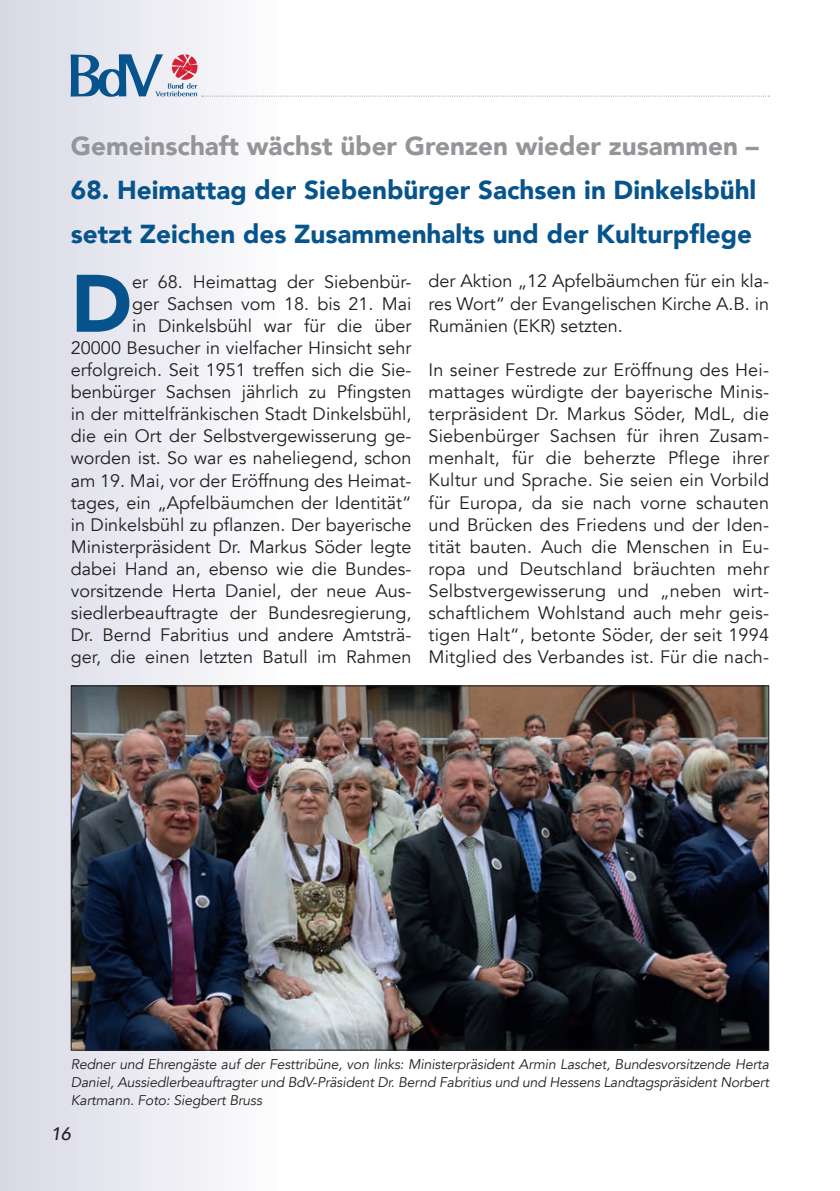
<style>
.page{position:relative;width:840px;height:1191px;background:#fff}
.page>*{position:absolute;margin:0;border:0;box-sizing:border-box;transform-origin:0 0}
.t1{font:900 80.4px "Avenir";color:#07548c}
.t2{font:900 26px/44.2px "Avenir";color:#07548c}
.t3{font:900 26px "Avenir";color:#939598}
.t4{font:18px/22.2px "Avenir";color:#231f20;text-align:justify}
.t5{font:italic 500 18px "Avenir";color:#231f20}
.t6{font:italic 14px/18px "Avenir";letter-spacing:-.01em;color:#231f20;text-align:justify}
</style>
<div class="page">
<div style="left:0;top:0;width:463px;height:1191px;background:linear-gradient(to right,#dbdce7,#fff)"></div>
<svg style="left:71px;top:54px;width:698px;height:43px"></svg>
<img style="left:73px;top:687px;width:693px;height:361px">
<h2 class="t3" style="left:71px;top:123px;width:688px">Gemeinschaft wächst über Grenzen wieder zusammen –</h2>
<h2 class="t2" style="left:71px;top:167px;width:686px">68. Heimattag der Siebenbürger Sachsen in Dinkelsbühl setzt Zeichen des Zusammenhalts und der Kulturpflege</h2>
<p class="t4" style="left:71px;top:270px;width:342px;text-align:right">er 68. Heimattag der Siebenbür-<br>ger Sachsen vom 18. bis 21. Mai<br>in Dinkelsbühl war für die über<br>20000 Besucher in vielfacher Hinsicht sehr erfolgreich. Seit 1951 treffen sich die Sie&shy;benbürger Sachsen jährlich zu Pfingsten in der mittelfränkischen Stadt Dinkelsbühl, die ein Ort der Selbstvergewisserung ge&shy;worden ist. So war es naheliegend, schon am 19. Mai, vor der Eröffnung des Heimat&shy;tages, ein „Apfelbäumchen der Identität“ in Dinkelsbühl zu pflanzen. Der bayerische Ministerpräsident Dr. Markus Söder legte dabei Hand an, ebenso wie die Bundes&shy;vorsitzende Herta Daniel, der neue Aus&shy;siedlerbeauftragte der Bundesregierung, Dr. Bernd Fabritius und andere Amtsträ&shy;ger, die einen letzten Batull im Rahmen</p>
<p class="t4" style="left:428px;top:270px;width:342px">der Aktion „12 Apfelbäumchen für ein kla&shy;res Wort“ der Evangelischen Kirche A.B. in Rumänien (EKR) setzten.</p>
<h1 class="t1" style="left:71px;top:235px;width:63px">D</h1>
<p class="t4" style="left:428px;top:359px;width:342px">In seiner Festrede zur Eröffnung des Hei&shy;mattages würdigte der bayerische Minis&shy;terpräsident Dr. Markus Söder, MdL, die Siebenbürger Sachsen für ihren Zusam&shy;menhalt, für die beherzte Pflege ihrer Kultur und Sprache. Sie seien ein Vorbild für Europa, da sie nach vorne schauten und Brücken des Friedens und der Iden&shy;tität bauten. Auch die Menschen in Eu&shy;ropa und Deutschland bräuchten mehr Selbstvergewisserung und „neben wirt&shy;schaftlichem Wohlstand auch mehr geis&shy;tigen Halt“, betonte Söder, der seit 1994<br>Mitglied des Verbandes ist. Für die nach-</p>
<p class="t6" style="left:71px;top:1055px;width:699px">Redner und Ehrengäste auf der Festtribüne, von links: Ministerpräsident Armin Laschet, Bundesvorsitzende Herta Daniel, Aussiedlerbeauftragter und BdV-Präsident Dr. Bernd Fabritius und und Hessens Landtagspräsident Norbert Kartmann. Foto: Siegbert Bruss</p>
<p class="t5" style="left:51px;top:1122px;width:21px">16</p>
</div>
